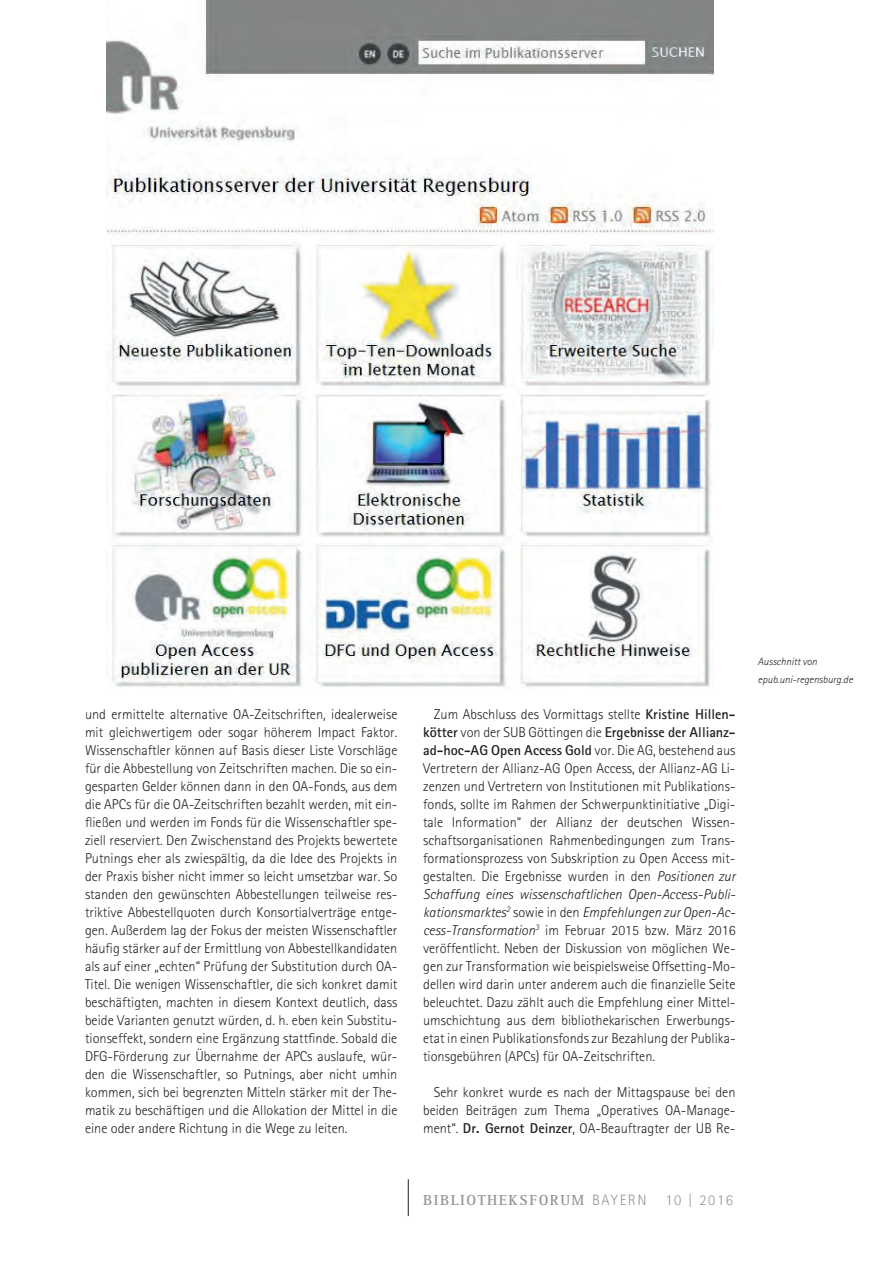
<style>
.page{position:relative;width:893px;height:1263px;background:#fff}
.page>*{position:absolute;margin:0;border:0;box-sizing:border-box;transform-origin:0 0}
.t1{font:700 15px "Rotis Serif Std";letter-spacing:.1em;color:#939598}
.t2{font:300 15px "Rotis Sans Serif Std";letter-spacing:.1em;color:#939598}
.t3{font:300 14.25px/18px "Rotis Sans Serif Std";color:#231f20;text-align:justify}
.t4{font:italic 300 10.5px/18px "Rotis Sans Serif Std";color:#231f20}
.s1{font-weight:700}
.s2{font-style:italic}
.s3{font-family:"Rotis Sans Serif Std";font-weight:300}
</style>
<div class="page">
<hr style="left:408px;top:1179px;width:1px;height:37px;background:#231f20">
<img style="left:107px;top:0;width:607px;height:687px">
<p class="t3" style="left:85px;top:707px;width:314px">und ermittelte alternative OA-Zeitschriften, idealerweise mit gleichwertigem oder sogar höherem Impact Faktor.<br>Wissenschaftler können auf Basis dieser Liste Vorschläge für die Abbestellung von Zeitschriften machen. Die so ein&shy;gesparten Gelder können dann in den OA-Fonds, aus dem die APCs für die OA-Zeitschriften bezahlt werden, mit ein&shy;fließen und werden im Fonds für die Wissenschaftler spe&shy;ziell reserviert. Den Zwischenstand des Projekts bewertete Putnings eher als zwiespältig, da die Idee des Projekts in der Praxis bisher nicht immer so leicht umsetzbar war. So standen den gewünschten Abbestellungen teilweise res&shy;triktive Abbestellquoten durch Konsortialverträge entge&shy;gen. Außerdem lag der Fokus der meisten Wissenschaftler häufig stärker auf der Ermittlung von Abbestellkandidaten als auf einer „echten“ Prüfung der Substitution durch OA-Titel. Die wenigen Wissenschaftler, die sich konkret damit beschäftigten, machten in diesem Kontext deutlich, dass beide Varianten genutzt würden, d. h. eben kein Substitu&shy;tionseffekt, sondern eine Ergänzung stattfinde. Sobald die DFG-Förderung zur Übernahme der APCs auslaufe, wür&shy;den die Wissenschaftler, so Putnings, aber nicht umhin kommen, sich bei begrenzten Mitteln stärker mit der The&shy;matik zu beschäftigen und die Allokation der Mittel in die eine oder andere Richtung in die Wege zu leiten.</p>
<p class="t3" style="left:423px;top:707px;width:314px;text-indent:11px">Zum Abschluss des Vormittags stellte <span class="s1">Kristine Hillen&shy;kötter</span> von der SUB Göttingen die <span class="s1">Ergebnisse der Allianz&shy;ad-hoc-AG Open Access Gold</span> vor. Die AG, bestehend aus Vertretern der Allianz-AG Open Access, der Allianz-AG Li&shy;zenzen und Vertretern von Institutionen mit Publikations&shy;fonds, sollte im Rahmen der Schwerpunktinitiative „Digi&shy;tale Information“ der Allianz der deutschen Wissen&shy;schaftsorganisationen Rahmenbedingungen zum Trans&shy;formationsprozess von Subskription zu Open Access mit&shy;gestalten. Die Ergebnisse wurden in den <span class="s2">Positionen zur Schaffung eines wissenschaftlichen Open-Access-Publi&shy;kationsmarktes</span><sup>2</sup> sowie in den <span class="s2">Empfehlungen zur Open-Ac&shy;cess-Transformation</span><sup>3</sup> im Februar 2015 bzw. März 2016 veröffentlicht. Neben der Diskussion von möglichen We&shy;gen zur Transformation wie beispielsweise Offsetting-Mo&shy;dellen wird darin unter anderem auch die finanzielle Seite beleuchtet. Dazu zählt auch die Empfehlung einer Mittel&shy;umschichtung aus dem bibliothekarischen Erwerbungs&shy;etat in einen Publikationsfonds zur Bezahlung der Publika&shy;tionsgebühren (APCs) für OA-Zeitschriften.</p>
<p class="t3" style="left:423px;top:1085px;width:314px;text-indent:11px">Sehr konkret wurde es nach der Mittagspause bei den beiden Beiträgen zum Thema „Operatives OA-Manage&shy;ment“. <span class="s1">Dr. Gernot Deinzer</span>, OA-Beauftragter der UB Re-</p>
<p class="t4" style="left:758px;top:654px;width:96px">Ausschnitt von epub.uni-regensburg.de</p>
<p class="t1" style="left:423px;top:1195px;width:225px">BIBLIOTHEKSFORUM <span class="s3">BAYERN</span></p>
<p class="t2" style="left:665px;top:1195px;width:69px">10 | 2016</p>
</div>
